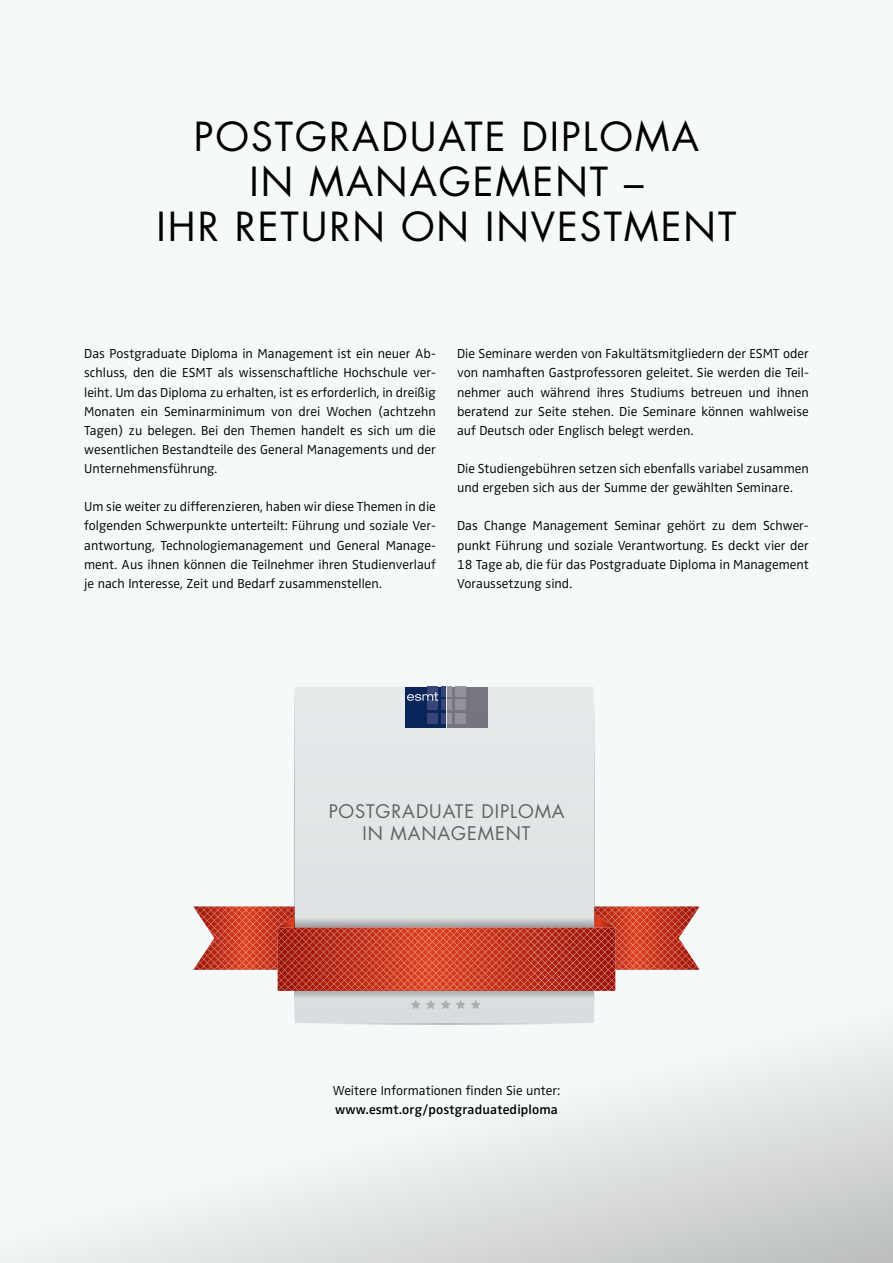
<style>
.page{position:relative;width:893px;height:1263px;background:#f6f9fa}
.page>*{position:absolute;margin:0;border:0;box-sizing:border-box;transform-origin:0 0}
.t1{font:39px/45px "Futura Std";letter-spacing:.05em;color:#000}
.t2{font:18.3px/22.6px "Futura Std";letter-spacing:.05em;color:#6f6f6e;text-align:center}
.t3{font:300 13.5px/19.2px "Zwo OT";color:#000;text-align:justify}
.t4{font:600 13.5px "Zwo OT";letter-spacing:.01em;color:#000}
</style>
<div class="page">
<div style="left:406px;top:687px;width:40px;height:40px;background:#09255a"></div>
<div style="left:427px;top:687px;width:10px;height:10px;background:#394477"></div>
<div style="left:441px;top:687px;width:5px;height:10px;background:#394477"></div>
<div style="left:447px;top:687px;width:40px;height:40px;background:#75767f"></div>
<div style="left:455px;top:687px;width:11px;height:10px;background:#91929b"></div>
<div style="left:447px;top:687px;width:5px;height:10px;background:#91929b"></div>
<svg style="left:193px;top:688px;width:506px;height:227px"></svg>
<svg style="left:45px;top:915px;width:848px;height:348px"></svg>
<h1 class="t1" style="left:249px;top:115px;width:451px;text-indent:80px">RADUATE DIPLOMA<br>IN MANAGEME</h1>
<h1 class="t1" style="left:194px;top:115px;width:83px">POSTG</h1>
<h1 class="t1" style="left:157px;top:160px;width:488px;text-indent:399px">NT –<br>IHR RETURN ON I NVESTME</h1>
<h1 class="t1" style="left:684px;top:205px;width:45px">NT</h1>
<p class="t3" style="left:84px;top:344px;width:353px">Das Postgraduate Diploma in Management ist ein neuer Ab&shy;schluss, den die ESMT als wissenschaftliche Hochschule ver&shy;leiht. Um das Diploma zu erhalten, ist es erforderlich, in dreißig Monaten ein Seminarminimum von drei Wochen (achtzehn Tagen) zu belegen. Bei den Themen handelt es sich um die wesentlichen Bestandteile des General Managements und der Unternehmensführung.</p>
<p class="t3" style="left:84px;top:497px;width:353px">Um sie weiter zu differenzieren, haben wir diese Themen in die folgenden Schwerpunkte unterteilt: Führung und soziale Ver&shy;antwortung, Technologiemanagement und General Manage&shy;ment. Aus ihnen können die Teilnehmer ihren Studienverlauf je nach Interesse, Zeit und Bedarf zusammenstellen.</p>
<p class="t3" style="left:457px;top:344px;width:353px">Die Seminare werden von Fakultätsmitgliedern der ESMT oder von namhaften Gastprofessoren geleitet. Sie werden die Teil&shy;nehmer auch während ihres Studiums betreuen und ihnen beratend zur Seite stehen. Die Seminare können wahlweise auf Deutsch oder Englisch belegt werden.</p>
<p class="t3" style="left:457px;top:459px;width:353px">Die Studiengebühren setzen sich ebenfalls variabel zusammen und ergeben sich aus der Summe der gewählten Seminare.</p>
<p class="t3" style="left:457px;top:517px;width:353px">Das Change Management Seminar gehört zu dem Schwer&shy;punkt Führung und soziale Verantwortung. Es deckt vier der 18 Tage ab, die für das Postgraduate Diploma in Management Voraussetzung sind.</p>
<h2 class="t2" style="left:328px;top:800px;width:238px">POSTGRADUATE DIPLOMA<br>IN MANAGEMENT</h2>
<p class="t3" style="left:333px;top:1081px;width:229px">Weitere Informationen finden Sie unter:</p>
<p class="t4" style="left:335px;top:1102px;width:224px">www.esmt.org/postgraduatediploma</p>
</div>
